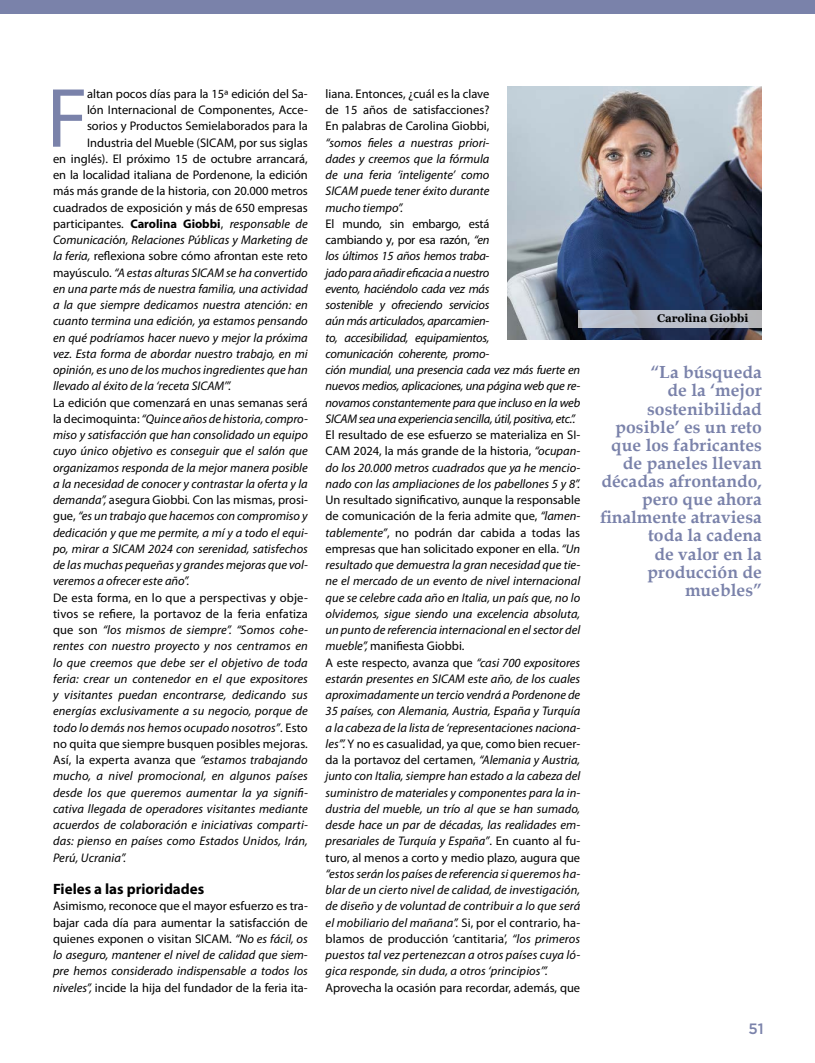
<style>
.page{position:relative;width:815px;height:1063px;background:#fff}
.page>*{position:absolute;margin:0;border:0;box-sizing:border-box;transform-origin:0 0}
.t1{font:84.88px "Myriad Pro";color:#7a82aa}
.t2{font:700 17.5px/18.1px "Book Antiqua";color:#7a82aa;text-align:right}
.t3{font:700 15px "Myriad Pro";color:#000}
.t4{font:500 15px "Gotham";color:#7a82aa}
.t5{font:italic 12.5px/16.2px "Myriad Pro";color:#000;text-align:justify}
.t6{font:12.5px/16.2px "Myriad Pro";color:#000;text-align:justify}
.t7{font:italic 12.5px/16.2px "Myriad Pro";letter-spacing:-.02em;color:#000}
.t8{font:700 11.25px "Georgia";color:#000}
.s1{font-weight:700}
.s2{font-style:italic}
.s3{font-style:normal}
</style>
<div class="page">
<div style="left:0;top:0;width:815px;height:14px;background:#7a82aa"></div>
<img style="left:507px;top:87px;width:255px;height:253px">
<svg style="left:578px;top:310px;width:184px;height:17px;background:#b9bec8"></svg>
<h1 class="t1" style="left:47px;top:66px;width:43px">F</h1>
<p class="t6" style="left:87px;top:85px;width:222px">altan pocos días para la 15ª edición del Sa-</p>
<p class="t6" style="left:87px;top:102px;width:222px">lón Internacional de Componentes, Acce-</p>
<p class="t6" style="left:87px;top:118px;width:222px">sorios y Productos Semielaborados para la</p>
<p class="t6" style="left:87px;top:134px;width:222px">Industria del Mueble (SICAM, por sus siglas</p>
<p class="t6" style="left:53px;top:150px;width:256px">en inglés). El próximo 15 de octubre arrancará,</p>
<p class="t6" style="left:53px;top:167px;width:256px">en la localidad italiana de Pordenone, la edición</p>
<p class="t6" style="left:53px;top:183px;width:256px">más más grande de la historia, con 20.000 metros</p>
<p class="t6" style="left:53px;top:199px;width:256px">cuadrados de exposición y más de 650 empresas</p>
<p class="t6" style="left:53px;top:215px;width:256px">participantes. <span class="s1">Carolina Giobbi</span>, <span class="s2">responsable de</span></p>
<p class="t5" style="left:53px;top:232px;width:256px">Comunicaci<span class="s3">ó</span>n, Relaciones Públicas y Marketing de</p>
<p class="t6" style="left:53px;top:248px;width:256px"><span class="s2">la feria,</span> reflexiona sobre cómo afrontan este reto</p>
<p class="t5" style="left:53px;top:264px;width:256px"><span class="s3">mayúsculo.</span> “A estas alturas SICAM se ha convertido</p>
<p class="t5" style="left:53px;top:280px;width:256px">en una parte más de nuestra familia, una actividad</p>
<p class="t5" style="left:53px;top:297px;width:256px">a la que siempre dedicamos nuestra atención: en</p>
<p class="t5" style="left:53px;top:313px;width:256px">cuanto termina una edición, ya estamos pensando</p>
<p class="t5" style="left:53px;top:329px;width:256px">en qué podríamos hacer nuevo y mejor la próxima</p>
<p class="t5" style="left:53px;top:345px;width:256px">vez. Esta forma de abordar nuestro trabajo, en mi</p>
<p class="t5" style="left:53px;top:362px;width:256px">opinión, es uno de los muchos ingredientes que han</p>
<p class="t5" style="left:53px;top:378px;width:180px">llevado al éxito de la ‘receta SICAM’”.</p>
<p class="t5" style="left:53px;top:394px;width:256px"><span class="s3">La edición que comenzará en unas semanas será la decimoquinta:</span> “Quince años de historia, compro&shy;miso y satisfacción que han consolidado un equipo cuyo único objetivo es conseguir que el salón que organizamos responda de la mejor manera posible a la necesidad de conocer y contrastar la oferta y la demanda”, <span class="s3">asegura Giobbi</span>. <span class="s3">Con las mismas, prosi&shy;gue,</span> “es un trabajo que hacemos con compromiso y dedicación y que me permite, a mí y a todo el equi&shy;po, mirar a SICAM 2024 con serenidad, satisfechos de las muchas pequeñas y grandes mejoras que vol&shy;veremos a ofrecer este año”.</p>
<p class="t5" style="left:53px;top:589px;width:256px"><span class="s3">De esta forma, en lo que a perspectivas y obje&shy;tivos se refiere, la portavoz de la feria enfatiza que son</span> “los mismos de siempre”. “Somos cohe&shy;rentes con nuestro proyecto y nos centramos en lo que creemos que debe ser el objetivo de toda feria: crear un contenedor en el que expositores y visitantes puedan encontrarse, dedicando sus energías exclusivamente a su negocio, porque de todo lo demás nos hemos ocupado nosotros”<span class="s3">. Esto no quita que siempre busquen posibles mejoras.<br>Así, la experta avanza que</span> “estamos trabajando mucho, a nivel promocional, en algunos países desde los que queremos aumentar la ya signifi&shy;cativa llegada de operadores visitantes mediante acuerdos de colaboración e iniciativas comparti&shy;das: pienso en países como Estados Unidos, Irán, Perú, Ucrania”.</p>
<p class="t3" style="left:53px;top:879px;width:153px">Fieles a las prioridades</p>
<p class="t6" style="left:53px;top:898px;width:256px">Asimismo, reconoce que el mayor esfuerzo es tra&shy;bajar cada día para aumentar la satisfacción de quienes exponen o visitan SICAM. <span class="s2">“No es fácil, os lo aseguro, mantener el nivel de calidad que siem&shy;pre hemos considerado indispensable a todos los niveles”,</span> incide la hija del fundador de la feria ita-</p>
<p class="t6" style="left:326px;top:85px;width:165px">liana. Entonces, ¿cuál es la clave de 15 años de satisfacciones?<br>En palabras de Carolina Giobbi,</p>
<p class="t5" style="left:326px;top:134px;width:165px">“somos fieles a nuestras priori&shy;dades y creemos que la fórmula de una feria ‘inteligente’ como SICAM puede tener éxito durante mucho tiempo”.</p>
<p class="t7" style="left:326px;top:215px;width:256px"><span class="s3">El mundo, sin embargo, está<br>cambiando y, por esa razón,</span> “en<br>los últimos 15 años hemos traba-<br>jado para añadir eficacia a nuestro<br>evento, haciéndolo cada vez más<br>sostenible y ofreciendo servicios<br>aún más articulados, aparcamien-<br>to, accesibilidad, equipamientos,<br>comunicación coherente, promo-<br>ción mundial, una presencia cada vez más fuerte en nuevos medios, aplicaciones, una página web que re&shy;novamos constantemente para que incluso en la web SICAM sea una experiencia sencilla, útil, positiva, etc.”.</p>
<p class="t5" style="left:326px;top:427px;width:256px"><span class="s3">El resultado de ese esfuerzo se materializa en SI-CAM 2024, la más grande de la historia,</span> “ocupan&shy;do los 20.000 metros cuadrados que ya he mencio&shy;nado con las ampliaciones de los pabellones 5 y 8”.</p>
<p class="t5" style="left:326px;top:492px;width:256px;text-align:left"><span class="s3">Un resultado significativo, aunque la responsable de comunicación de la feria admite que,</span> “lamen&shy;tablemente”<span class="s3">, no podrán dar cabida a todas las empresas que han solicitado exponer en ella.</span> “Un resultado que demuestra la gran necesidad que tie&shy;ne el mercado de un evento de nivel internacional que se celebre cada año en Italia, un país que, no lo olvidemos, sigue siendo una excelencia absoluta, un punto de referencia internacional en el sector del mueble”, <span class="s3">manifiesta Giobbi.<br>A este respecto, avanza que</span> “casi 700 expositores estarán presentes en SICAM este año, de los cuales aproximadamente un tercio vendrá a Pordenone de 35 países, con Alemania, Austria, España y Turquía a la cabeza de la lista de ‘representaciones naciona&shy;les’”. <span class="s3">Y no es casualidad, ya que, como bien recuer&shy;da la portavoz del certamen,</span> “Alemania y Austria, junto con Italia, siempre han estado a la cabeza del suministro de materiales y componentes para la in&shy;dustria del mueble, un trío al que se han sumado, desde hace un par de décadas, las realidades em&shy;presariales de Turquía y España”<span class="s3">. En cuanto al fu&shy;turo, al menos a corto y medio plazo, augura que</span></p>
<p class="t5" style="left:326px;top:865px;width:256px">“estos serán los países de referencia si queremos ha&shy;blar de un cierto nivel de calidad, de investigación, de diseño y de voluntad de contribuir a lo que será el mobiliario del mañana”. <span class="s3">Si, por el contrario, ha&shy;blamos de producción ‘cantitaria’,</span> “los primeros puestos tal vez pertenezcan a otros países cuya ló&shy;gica responde, sin duda, a otros ‘principios’”.</p>
<p class="t6" style="left:326px;top:979px;width:256px">Aprovecha la ocasión para recordar, además, que</p>
<p class="t8" style="left:657px;top:311px;width:93px">Carolina Giobbi</p>
<h2 class="t2" style="left:601px;top:363px;width:162px">“La búsqueda<br>de la ‘mejor sostenibilidad posible’ es un reto que los fabricantes de paneles llevan décadas afrontando, pero que ahora finalmente atraviesa toda la cadena<br>de valor en la producción de muebles”</h2>
<p class="t4" style="left:748px;top:1018px;width:17px">51</p>
</div>
